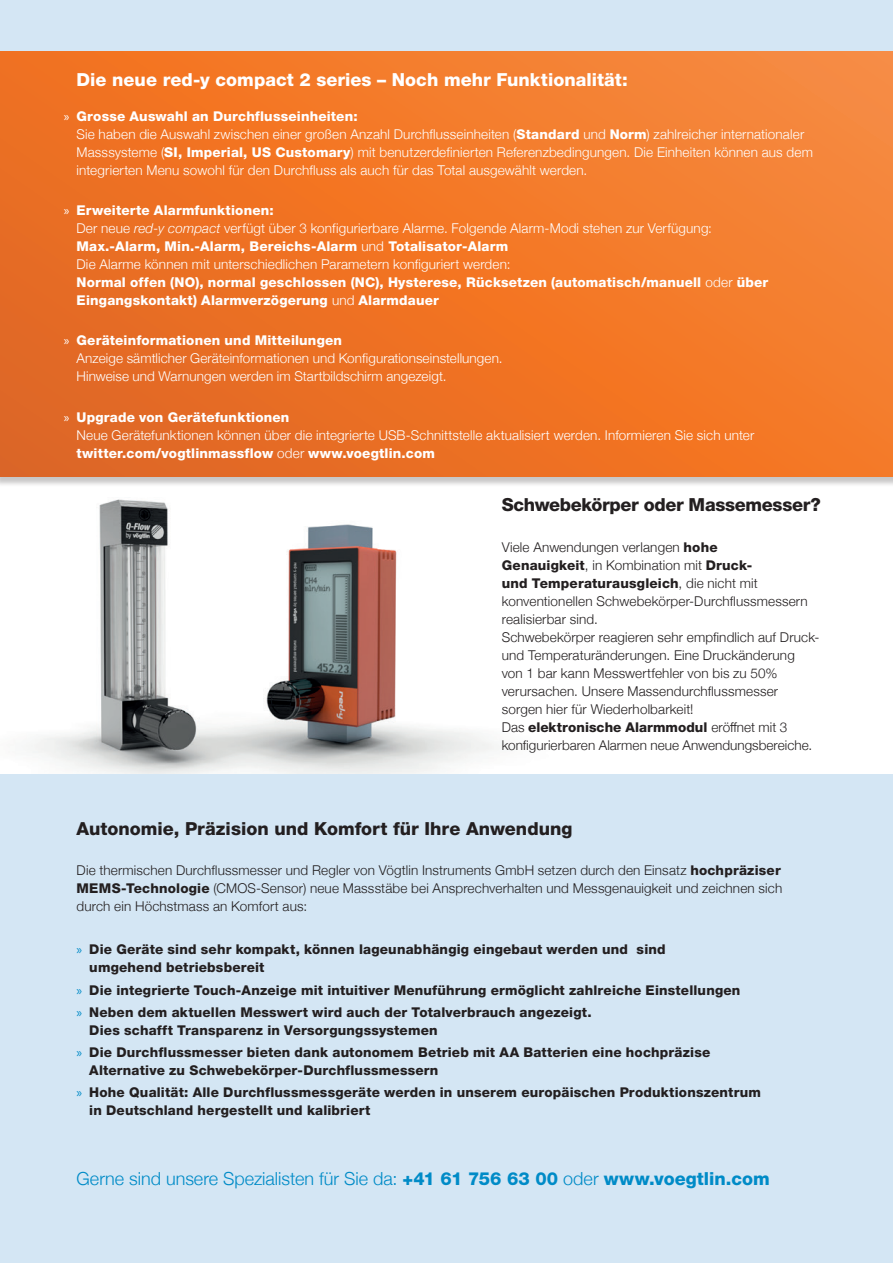
<style>
.page{position:relative;width:893px;height:1263px;background:#d4e6f4}
.page>*{position:absolute;margin:0;border:0;box-sizing:border-box;transform-origin:0 0}
.t1{font:800 18px "Helvetica Neue";letter-spacing:-.005em;color:#231f20}
.t2{font:300 18px "Helvetica Neue";color:#008bc7}
.t3{font:800 18px "Helvetica Neue";color:#fff}
.t4{font:300 13.5px/18px "Helvetica Neue";letter-spacing:.01em;color:#231f20}
.t5{font:300 13.5px/18px "Helvetica Neue";letter-spacing:.01em;color:#fff}
.t6{font:800 13.5px/22.2px "Helvetica Neue";letter-spacing:.015em;color:#231f20}
.t7{font:800 13.5px/18px "Helvetica Neue";letter-spacing:.015em;color:#fff}
.s1{font-family:"Myriad Pro";font-weight:400}
.s2{font-weight:800}
.s3{font-weight:300}
.s4{font-weight:300;font-style:italic}
.s5{font-family:"Myriad Pro";font-weight:400;color:#008bc7}
</style>
<div class="page">
<div style="left:0;top:476px;width:893px;height:298px;background:#fff"></div>
<img style="left:31px;top:499px;width:463px;height:275px">
<div style="left:0;top:52px;width:893px;height:435px;background:#231f20;opacity:.25"></div>
<div style="left:0;top:51px;width:893px;height:425px;background:linear-gradient(to right,#e86a1f,#f88332)"></div>
<h1 class="t3" style="left:77px;top:69px;width:553px">Die neue red-y compact 2 series – Noch mehr Funktionalität:</h1>
<p class="t5" style="left:77px;top:106px;width:738px;text-indent:-13px"><span class="s1">»</span> <span class="s2">Grosse Auswahl an Durchflusseinheiten:<br></span>Sie haben die Auswahl zwischen einer großen Anzahl Durchflusseinheiten (<span class="s2">Standard</span> und <span class="s2">Norm</span>) zahlreicher internationaler Masssysteme (<span class="s2">SI, Imperial, US Customary</span>) mit benutzerdefinierten Referenzbedingungen. Die Einheiten können aus dem integrierten Menu sowohl für den Durchfluss als auch für das Total ausgewählt werden.</p>
<p class="t7" style="left:77px;top:201px;width:693px;text-indent:-13px"><span class="s1">»</span> Erweiterte Alarmfunktionen:<br><span class="s3">Der neue</span> <span class="s4">red-y compact</span> <span class="s3">verfügt über 3 konfigurierbare Alarme. Folgende Alarm-Modi stehen zur Verfügung:<br></span>Max.-Alarm, Min.-Alarm, Bereichs-Alarm <span class="s3">und</span> Totalisator-Alarm<br><span class="s3">Die Alarme können mit unterschiedlichen Parametern konfiguriert werden:<br></span>Normal offen (NO), normal geschlossen (NC), Hysterese, Rücksetzen (automatisch/manuell <span class="s3">oder</span> über Eingangskontakt) Alarmverzögerung <span class="s3">und</span> Alarmdauer</p>
<p class="t5" style="left:77px;top:331px;width:427px;text-indent:-13px"><span class="s1">»</span> <span class="s2">Geräteinformationen und Mitteilungen<br></span>Anzeige sämtlicher Geräteinformationen und Konfigurationseinstellungen.<br>Hinweise und Warnungen werden im Startbildschirm angezeigt.</p>
<p class="t5" style="left:77px;top:407px;width:679px;text-indent:-13px"><span class="s1">»</span> <span class="s2">Upgrade von Gerätefunktionen<br></span>Neue Gerätefunktionen können über die integrierte USB-Schnittstelle aktualisiert werden. Informieren Sie sich unter <span class="s2">twitter.com/vogtlinmassflow</span> oder <span class="s2">www.voegtlin.com</span></p>
<h1 class="t1" style="left:502px;top:494px;width:320px">Schwebekörper oder Massemesser?</h1>
<p class="t4" style="left:502px;top:537px;width:319px">Viele Anwendungen verlangen <span class="s2">hohe<br>Genauigkeit</span>, in Kombination mit <span class="s2">Druck-<br>und Temperaturausgleich</span>, die nicht mit konventionellen Schwebekörper-Durchflussmessern realisierbar sind.<br>Schwebekörper reagieren sehr empfindlich auf Druck&shy;und Temperaturänderungen. Eine Druckänderung<br>von 1 bar kann Messwertfehler von bis zu 50% verursachen. Unsere Massendurchflussmesser sorgen hier für Wiederholbarkeit!<br>Das <span class="s2">elektronische Alarmmodul</span> eröffnet mit 3 konfigurierbaren Alarmen neue Anwendungsbereiche.</p>
<h1 class="t1" style="left:77px;top:817px;width:498px">Autonomie, Präzision und Komfort für Ihre Anwendung</h1>
<p class="t4" style="left:77px;top:860px;width:707px">Die thermischen Durchflussmesser und Regler von Vögtlin Instruments GmbH setzen durch den Einsatz <span class="s2">hochpräziser<br>MEMS-Technologie</span> (CMOS-Sensor) neue Massstäbe bei Ansprechverhalten und Messgenauigkeit und zeichnen sich durch ein Höchstmass an Komfort aus:</p>
<p class="t6" style="left:89px;top:940px;width:578px;line-height:18px;text-indent:-13px"><span class="s5">»</span> Die Geräte sind sehr kompakt, können lageunabhängig eingebaut werden und sind umgehend betriebsbereit</p>
<p class="t6" style="left:77px;top:979px;width:665px"><span class="s5">»</span> Die integrierte Touch-Anzeige mit intuitiver Menuführung ermöglicht zahlreiche Einstellungen <span class="s5">»</span> Neben dem aktuellen Messwert wird auch der Totalverbrauch angezeigt.</p>
<p class="t6" style="left:77px;top:1019px;width:635px;text-indent:13px">Dies schafft Transparenz in Versorgungssystemen<br><span class="s5">»</span> Die Durchflussmesser bieten dank autonomem Betrieb mit AA Batterien eine hochpräzise</p>
<p class="t6" style="left:77px;top:1059px;width:686px;text-indent:13px">Alternative zu Schwebekörper-Durchflussmessern<br><span class="s5">»</span> Hohe Qualität: Alle Durchflussmessgeräte werden in unserem europäischen Produktionszentrum</p>
<p class="t6" style="left:89px;top:1099px;width:282px">in Deutschland hergestellt und kalibriert</p>
<h1 class="t2" style="left:77px;top:1163px;width:695px">Gerne sind unsere Spezialisten für Sie da: <span class="s2">+41 61 756 63 00</span> oder <span class="s2">www.voegtlin.com</span></h1>
</div>
